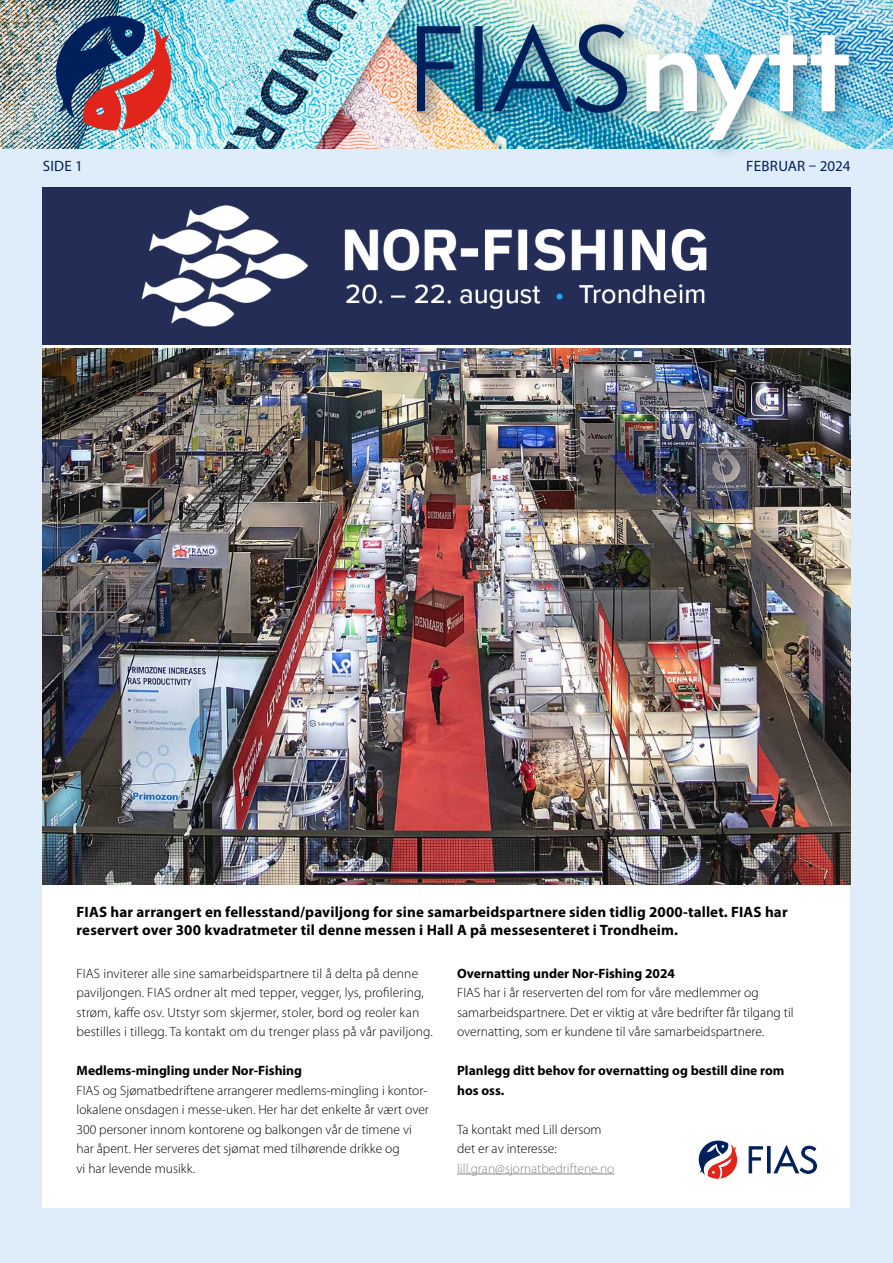
<style>
.page{position:relative;width:893px;height:1263px;background:#dfedfa}
.page>*{position:absolute;margin:0;border:0;box-sizing:border-box;transform-origin:0 0}
.t1{font:700 15px/18px "Myriad Pro";letter-spacing:.01em;color:#000}
.t2{font:15px "Myriad Pro";letter-spacing:.02em;color:#00205c}
.t3{font:300 13.5px/19.5px "Myriad Pro";color:#000}
.t4{font:700 13.5px/19.5px "Myriad Pro";color:#000}
.t5{font:300 13.5px "Myriad Pro";color:#878787}
</style>
<div class="page">
<img style="left:0;top:0;width:893px;height:149px">
<div style="left:638px;top:28px;width:231px;height:133px;background:#002e52;opacity:.55"></div>
<img style="left:646px;top:35px;width:203px;height:105px">
<div style="left:409px;top:17px;width:238px;height:116px;background:#002e52;opacity:.55"></div>
<img style="left:417px;top:24px;width:210px;height:89px">
<img style="left:50px;top:11px;width:124px;height:120px">
<div style="left:43px;top:187px;width:807px;height:1021px;background:#fff"></div>
<hr style="left:457px;top:1173px;width:157px;height:1px;background:#878787">
<svg style="left:698px;top:1140px;width:40px;height:39px"></svg>
<svg style="left:749px;top:1146px;width:14px;height:27px"></svg>
<div style="left:767px;top:1146px;width:3px;height:27px;border:1px solid #00205c"></div>
<svg style="left:774px;top:1145px;width:43px;height:29px"></svg>
<img style="left:53px;top:187px;width:797px;height:157px">
<img style="left:43px;top:349px;width:807px;height:535px">
<p class="t2" style="left:43px;top:156px;width:42px">SIDE 1</p>
<p class="t2" style="left:746px;top:156px;width:106px">FEBRUAR – 2024</p>
<p class="t1" style="left:77px;top:902px;width:713px">FIAS har arrangert en fellesstand/paviljong for sine samarbeidspartnere siden tidlig 2000-tallet. FIAS har reservert over 300 kvadratmeter til denne messen i Hall A på messesenteret i Trondheim.</p>
<p class="t3" style="left:77px;top:963px;width:358px">FIAS inviterer alle sine samarbeidspartnere til å delta på denne paviljongen. FIAS ordner alt med tepper, vegger, lys, profilering, strøm, kaffe osv. Utstyr som skjermer, stoler, bord og reoler kan bestilles i tillegg. Ta kontakt om du trenger plass på vår paviljong.</p>
<p class="t4" style="left:77px;top:1060px;width:227px">Medlems-mingling under Nor-Fishing</p>
<p class="t3" style="left:77px;top:1080px;width:354px">FIAS og Sjømatbedriftene arrangerer medlems-mingling i kontor&shy;lokalene onsdagen i messe-uken. Her har det enkelte år vært over 300 personer innom kontorene og balkongen vår de timene vi har åpent. Her serveres det sjømat med tilhørende drikke og<br>vi har levende musikk.</p>
<p class="t4" style="left:457px;top:963px;width:219px">Overnatting under Nor-Fishing 2024</p>
<p class="t3" style="left:457px;top:983px;width:338px">FIAS har i år reserverten del rom for våre medlemmer og samarbeidspartnere. Det er viktig at våre bedrifter får tilgang til overnatting, som er kundene til våre samarbeidspartnere.</p>
<p class="t4" style="left:457px;top:1060px;width:329px">Planlegg ditt behov for overnatting og bestill dine rom hos oss.</p>
<p class="t3" style="left:457px;top:1119px;width:146px">Ta kontakt med Lill dersom det er av interesse:</p>
<p class="t5" style="left:457px;top:1160px;width:159px">lill.gran@sjomatbedriftene.no</p>
</div>
